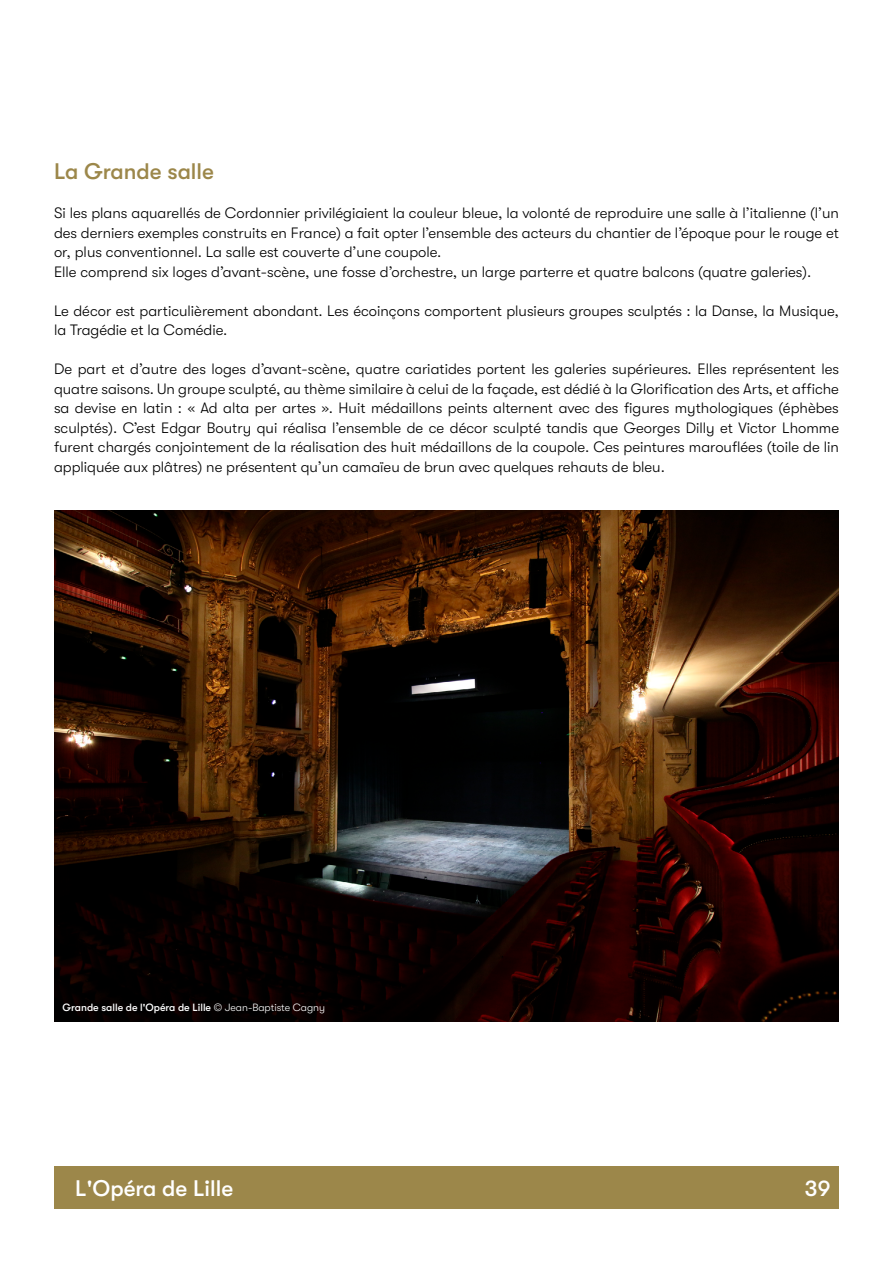
<style>
.page{position:relative;width:893px;height:1263px;background:#fff}
.page>*{position:absolute;margin:0;border:0;box-sizing:border-box;transform-origin:0 0}
.t1{font:500 22.5px "GT Walsheim";color:#fff}
.t2{font:500 22.5px "GT Walsheim";color:#9c874a}
.t3{font:300 15px/19.5px "GT Walsheim";color:#000}
.t4{font:500 10.5px "GT Walsheim";color:#fff}
.s1{font-weight:300}
</style>
<div class="page">
<div style="left:54px;top:1166px;width:785px;height:43px;background:#9c874a"></div>
<img style="left:54px;top:511px;width:785px;height:510px">
<h1 class="t2" style="left:54px;top:159px;width:162px">La Grande salle</h1>
<p class="t3" style="left:54px;top:203px;width:786px">Si les plans aquarellés de Cordonnier privilégiaient la couleur bleue, la volonté de reproduire une salle à l’italienne (l’un des derniers exemples construits en France) a fait opter l’ensemble des acteurs du chantier de l’époque pour le rouge et or, plus conventionnel. La salle est couverte d’une coupole.<br>Elle comprend six loges d’avant-scène, une fosse d’orchestre, un large parterre et quatre balcons (quatre galeries).</p>
<p class="t3" style="left:54px;top:301px;width:786px">Le décor est particulièrement abondant. Les écoinçons comportent plusieurs groupes sculptés : la Danse, la Musique, la Tragédie et la Comédie.</p>
<p class="t3" style="left:54px;top:359px;width:786px;text-align:justify">De part et d’autre des loges d’avant-scène, quatre cariatides portent les galeries supérieures. Elles représentent les quatre saisons. Un groupe sculpté, au thème similaire à celui de la façade, est dédié à la Glorification des Arts, et affiche sa devise en latin : « Ad alta per artes ». Huit médaillons peints alternent avec des figures mythologiques (éphèbes sculptés). C’est Edgar Boutry qui réalisa l’ensemble de ce décor sculpté tandis que Georges Dilly et Victor Lhomme furent chargés conjointement de la réalisation des huit médaillons de la coupole. Ces peintures marouflées (toile de lin appliquée aux plâtres) ne présentent qu’un camaïeu de brun avec quelques rehauts de bleu.</p>
<p class="t4" style="left:63px;top:1001px;width:264px">Grande salle de l'Opéra de Lille <span class="s1">© Jean-Baptiste Cagny</span></p>
<h1 class="t1" style="left:75px;top:1176px;width:159px">L'Opéra de Lille</h1>
<h1 class="t1" style="left:805px;top:1176px;width:27px">39</h1>
</div>
